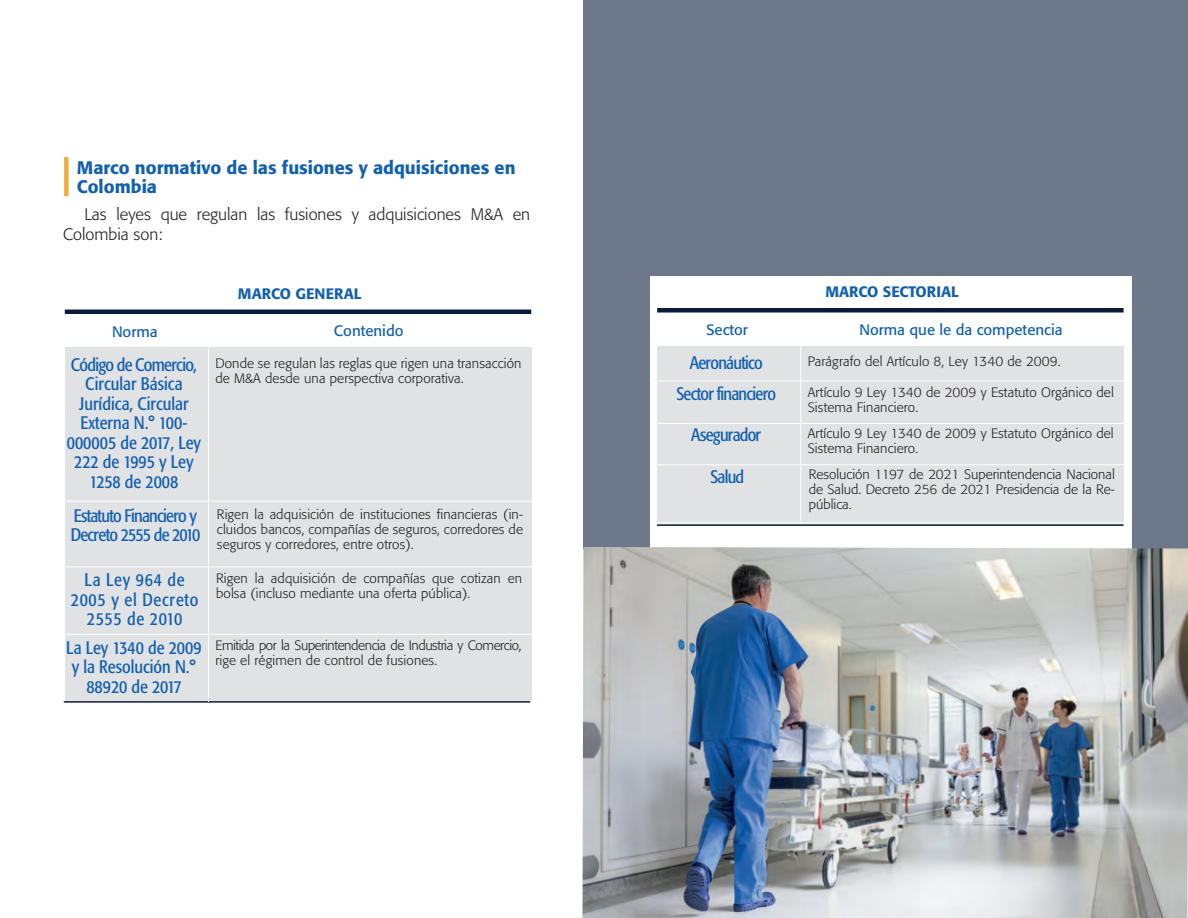
<style>
.page{position:relative;width:1188px;height:918px;background:#fff}
.page>*{position:absolute;margin:0;border:0;box-sizing:border-box;transform-origin:0 0}
.t1{font:condensed 18px/19.5px "Formata";letter-spacing:-.01em;color:#1360ae;text-align:center}
.t2{font:condensed 18px/19.5px "Formata";letter-spacing:-.04em;color:#1360ae}
.t3{font:500 18px/19.5px "Formata";color:#1360ae}
.t4{font:condensed 18px/19.5px "Formata";letter-spacing:.04em;color:#1360ae;text-align:center}
.t5{font:300 16.5px/19.5px "Formata";color:#231f20}
.t6{font:15px "Formata";color:#1360ae}
.t7{font:500 15px "Formata";color:#1360ae}
.t8{font:300 13.5px/15px "Formata";letter-spacing:.01em;color:#231f20}
.t9{font:300 13.5px/15px "Formata";letter-spacing:-.03em;color:#231f20}
</style>
<div class="page">
<div style="left:583px;top:0;width:605px;height:549px;background:#6d788a"></div>
<div style="left:650px;top:276px;width:482px;height:273px;background:#fff"></div>
<div style="left:657px;top:346px;width:467px;height:178px;background:#e1e2e4"></div>
<hr style="left:800px;top:342px;width:1px;height:182px;background:#fff">
<div style="left:657px;top:308px;width:467px;height:5px;background:#0a1a3d"></div>
<hr style="left:657px;top:524px;width:467px;height:2px;background:#0a1a3d">
<hr style="left:650px;top:381px;width:477px;height:1px;background:#fff">
<hr style="left:653px;top:423px;width:479px;height:1px;background:#fff">
<hr style="left:653px;top:464px;width:474px;height:1px;background:#fff">
<hr style="left:652px;top:522px;width:477px;height:1px;background:#fff">
<img style="left:582px;top:547px;width:606px;height:371px">
<div style="left:64px;top:157px;width:5px;height:39px;background:#efae3c"></div>
<div style="left:65px;top:348px;width:466px;height:353px;background:#e1e2e4"></div>
<hr style="left:65px;top:310px;width:466px;height:4px;background:#0a1a3d">
<hr style="left:60px;top:501px;width:485px;height:1px;background:#fff">
<hr style="left:64px;top:701px;width:466px;height:2px;background:#0a1a3d">
<hr style="left:60px;top:566px;width:485px;height:1px;background:#fff">
<hr style="left:56px;top:634px;width:484px;height:1px;background:#fff">
<hr style="left:208px;top:343px;width:1px;height:359px;background:#fff">
<h1 class="t3" style="left:77px;top:157px;width:440px">Marco normativo de las fusiones y adquisiciones en<br>Colombia</h1>
<p class="t5" style="left:63px;top:205px;width:469px;text-indent:21px">Las leyes que regulan las fusiones y adquisiciones M&amp;A en<br>Colombia son:</p>
<p class="t7" style="left:238px;top:284px;width:125px">MARCO GENERAL</p>
<p class="t6" style="left:112px;top:322px;width:47px">Norma</p>
<p class="t6" style="left:334px;top:322px;width:71px">Contenido</p>
<p class="t8" style="left:215px;top:355px;width:308px">Donde se regulan las reglas que rigen una transacción de M&amp;A desde una perspectiva corporativa.</p>
<h1 class="t1" style="left:67px;top:355px;width:136px">Código de Comercio,<br>Circular Básica<br>Jurídica, Circular<br>Externa N.° 100-<br>000005 de 2017, Ley<br>222 de 1995 y Ley<br>1258 de 2008</h1>
<h1 class="t2" style="left:71px;top:506px;width:131px">Estatuto Financiero y<br>Decreto 2555 de 2010</h1>
<h1 class="t4" style="left:71px;top:570px;width:129px">La Ley 964 de<br>2005 y el Decreto<br>2555 de 2010</h1>
<h1 class="t1" style="left:66px;top:638px;width:137px">La Ley 1340 de 2009 y la Resolución N.°<br>88920 de 2017</h1>
<p class="t8" style="left:217px;top:506px;width:308px;text-align:justify">Rigen la adquisición de instituciones financieras (in&shy;cluidos bancos, compañías de seguros, corredores de seguros y corredores, entre otros).</p>
<p class="t8" style="left:216px;top:571px;width:308px">Rigen la adquisición de compañías que cotizan en bolsa (incluso mediante una oferta pública).</p>
<p class="t9" style="left:215px;top:638px;width:308px">Emitida por la Superintendencia de Industria y Comercio, rige el régimen de control de fusiones.</p>
<p class="t7" style="left:825px;top:283px;width:135px">MARCO SECTORIAL</p>
<p class="t6" style="left:706px;top:321px;width:43px">Sector</p>
<p class="t6" style="left:860px;top:320px;width:205px">Norma que le da competencia</p>
<h1 class="t2" style="left:690px;top:354px;width:75px">Aeronáutico</h1>
<p class="t8" style="left:808px;top:354px;width:254px">Parágrafo del Artículo 8, Ley 1340 de 2009.</p>
<h1 class="t2" style="left:676px;top:384px;width:101px">Sector financiero</h1>
<p class="t8" style="left:808px;top:385px;width:308px">Artículo 9 Ley 1340 de 2009 y Estatuto Orgánico del<br>Sistema Financiero.</p>
<h1 class="t2" style="left:691px;top:425px;width:72px">Asegurador</h1>
<p class="t8" style="left:808px;top:426px;width:308px">Artículo 9 Ley 1340 de 2009 y Estatuto Orgánico del<br>Sistema Financiero.</p>
<h1 class="t1" style="left:710px;top:467px;width:35px">Salud</h1>
<p class="t8" style="left:809px;top:467px;width:308px;text-align:justify">Resolución 1197 de 2021 Superintendencia Nacional de Salud. Decreto 256 de 2021 Presidencia de la Re&shy;pública.</p>
</div>
